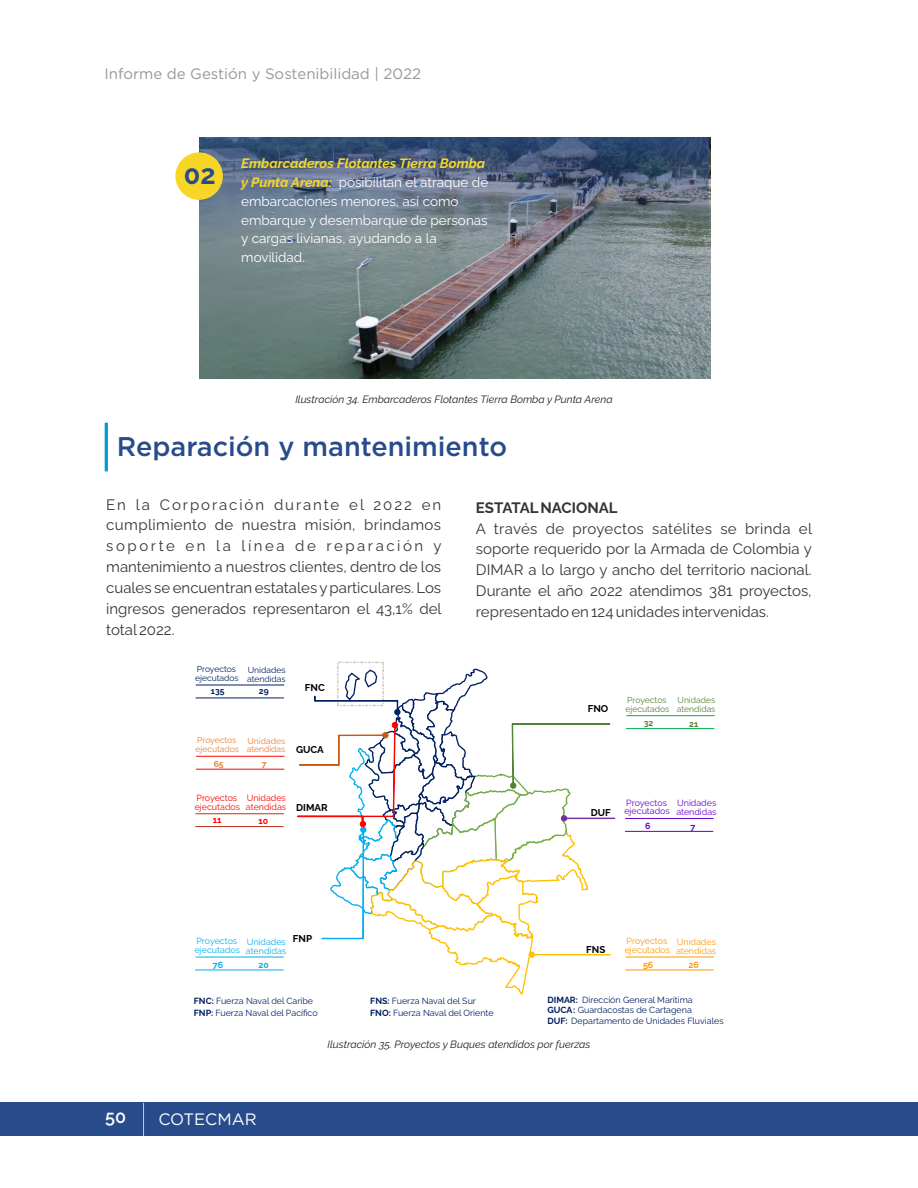
<style>
.page{position:relative;width:918px;height:1188px;background:#fff}
.page>*{position:absolute;margin:0;border:0;box-sizing:border-box;transform-origin:0 0}
.t1{font:500 27px "Gotham";color:#284b8c}
.t2{font:700 27px "Raleway";color:#284b8c}
.t3{font:600 18px "Raleway";color:#fefefe}
.t4{font:16.5px "Gotham";color:#fefefe}
.t5{font:15px/20.9px "Raleway";color:#373435;text-align:justify}
.t6{font:15px "Gotham";color:#96989a}
.t7{font:700 15px "Raleway";color:#373435}
.t8{font:13.5px/18.8px "Raleway";color:#fff}
.t9{font:italic 10.5px "Raleway";color:#201e1e}
.t10{font:700 9.9px "Raleway";color:#000}
.t11{font:8.85px/10.6px "Raleway";color:#002060}
.t12{font:8.85px/8.7px "Raleway";color:#f00}
.t13{font:8.85px/9px "Raleway";color:#00b0f0}
.t14{font:8.85px/8.7px "Raleway";color:#60c}
.t15{font:8.85px/9.3px "Raleway";color:#f90}
.t16{font:700 8.85px "Raleway";color:#f00}
.t17{font:700 8.85px "Raleway";color:#00b0f0}
.t18{font:700 8.85px "Raleway";color:#f90}
.t19{font:700 8.85px "Raleway";color:#60c}
.t20{font:8.55px/8.6px "Raleway";color:#ed7d31}
.t21{font:8.55px/9px "Raleway";color:#002060}
.t22{font:8.55px/9px "Raleway";color:#548235}
.t23{font:700 8.55px "Raleway";color:#002060}
.t24{font:700 8.55px "Raleway";color:#548235}
.t25{font:700 8.55px "Raleway";color:#ed7d31}
.s1{font-weight:700;font-style:italic;color:#f8d628}
.s2{font-weight:700}
</style>
<div class="page">
<img style="left:200px;top:137px;width:510px;height:242px">
<svg style="left:199px;top:137px;width:510px;height:144px;background:#667686"></svg>
<div style="left:175px;top:152px;width:48px;height:48px;background:#f8d628;border-radius:50%"></div>
<hr style="left:105px;top:423px;width:3px;height:48px;background:#0098da">
<hr style="left:195px;top:813px;width:89px;height:1px;background:#bf3317">
<hr style="left:195px;top:826px;width:89px;height:1px;background:#bf3317">
<hr style="left:196px;top:957px;width:88px;height:1px;background:#00b0f0">
<hr style="left:195px;top:970px;width:89px;height:1px;background:#00b0f0">
<hr style="left:196px;top:756px;width:89px;height:1px;background:#f00">
<hr style="left:196px;top:769px;width:88px;height:1px;background:#f00">
<hr style="left:196px;top:685px;width:88px;height:1px;background:#002060">
<hr style="left:196px;top:698px;width:88px;height:1px;background:#002060">
<hr style="left:626px;top:715px;width:89px;height:1px;background:#00b050">
<hr style="left:626px;top:728px;width:88px;height:1px;background:#00b050">
<hr style="left:625px;top:818px;width:89px;height:1px;background:#60c">
<hr style="left:625px;top:831px;width:88px;height:1px;background:#60c">
<hr style="left:626px;top:957px;width:88px;height:1px;background:#f90">
<hr style="left:625px;top:970px;width:89px;height:1px;background:#f90">
<svg style="left:297px;top:662px;width:318px;height:333px"></svg>
<div style="left:0;top:1103px;width:918px;height:33px;background:#284b8c"></div>
<hr style="left:143px;top:1103px;width:1px;height:33px;background:#f8d628">
<p class="t6" style="left:105px;top:67px;width:318px">Informe de Gestión y Sostenibilidad | 2022</p>
<h1 class="t2" style="left:184px;top:159px;width:33px">02</h1>
<p class="t8" style="left:241px;top:154px;width:248px"><span class="s1">Embarcaderos Flotantes Tierra Bomba y Punta Arena:</span> posibilitan el atraque de embarcaciones menores, así como embarque y desembarque de personas y cargas livianas, ayudando a la movilidad.</p>
<p class="t9" style="left:295px;top:393px;width:319px">Ilustración 34. Embarcaderos Flotantes Tierra Bomba y Punta Arena</p>
<h1 class="t1" style="left:117px;top:434px;width:392px">Reparación y mantenimiento</h1>
<p class="t5" style="left:106px;top:494px;width:337px">En la Corporación durante el 2022 en cumplimiento de nuestra misión, brindamos soporte en la línea de reparación y mantenimiento a nuestros clientes, dentro de los cuales se encuentran estatales y particulares. Los ingresos generados representaron el 43,1% del total 2022.</p>
<p class="t21" style="left:195px;top:665px;width:45px">Proyectos ejecutados</p>
<p class="t21" style="left:247px;top:665px;width:40px">Unidades atendidas</p>
<p class="t23" style="left:211px;top:686px;width:15px">135</p>
<p class="t23" style="left:259px;top:686px;width:11px">29</p>
<p class="t10" style="left:305px;top:682px;width:21px">FNC</p>
<p class="t20" style="left:195px;top:736px;width:45px">Proyectos ejecutados</p>
<p class="t20" style="left:247px;top:737px;width:40px">Unidades atendidas</p>
<p class="t25" style="left:262px;top:759px;width:6px">7</p>
<p class="t25" style="left:214px;top:759px;width:11px">65</p>
<p class="t12" style="left:195px;top:793px;width:47px">Proyectos ejecutados</p>
<p class="t12" style="left:246px;top:794px;width:42px">Unidades atendidas</p>
<p class="t16" style="left:213px;top:815px;width:10px">11</p>
<p class="t16" style="left:258px;top:815px;width:11px">10</p>
<p class="t10" style="left:296px;top:744px;width:29px">GUCA</p>
<p class="t10" style="left:296px;top:802px;width:33px">DIMAR</p>
<p class="t7" style="left:476px;top:499px;width:143px">ESTATAL NACIONAL</p>
<p class="t5" style="left:476px;top:518px;width:338px">A través de proyectos satélites se brinda el soporte requerido por la Armada de Colombia y DIMAR a lo largo y ancho del territorio nacional.<br>Durante el año 2022 atendimos 381 proyectos, representado en 124 unidades intervenidas.</p>
<p class="t10" style="left:588px;top:703px;width:22px">FNO</p>
<p class="t22" style="left:626px;top:695px;width:45px">Proyectos ejecutados</p>
<p class="t22" style="left:677px;top:696px;width:40px">Unidades atendidas</p>
<p class="t24" style="left:644px;top:718px;width:11px">32</p>
<p class="t24" style="left:689px;top:719px;width:11px">21</p>
<p class="t10" style="left:591px;top:807px;width:22px">DUF</p>
<p class="t14" style="left:624px;top:798px;width:47px">Proyectos ejecutados</p>
<p class="t14" style="left:676px;top:799px;width:42px">Unidades atendidas</p>
<p class="t19" style="left:645px;top:821px;width:7px">6</p>
<p class="t19" style="left:691px;top:821px;width:6px">7</p>
<p class="t10" style="left:293px;top:933px;width:21px">FNP</p>
<p class="t13" style="left:195px;top:937px;width:47px">Proyectos ejecutados</p>
<p class="t13" style="left:246px;top:937px;width:42px">Unidades atendidas</p>
<p class="t17" style="left:213px;top:959px;width:12px">76</p>
<p class="t17" style="left:258px;top:960px;width:12px">20</p>
<p class="t10" style="left:586px;top:943px;width:21px">FNS</p>
<p class="t15" style="left:625px;top:936px;width:47px">Proyectos ejecutados</p>
<p class="t15" style="left:676px;top:937px;width:42px">Unidades atendidas</p>
<p class="t18" style="left:643px;top:959px;width:12px">56</p>
<p class="t18" style="left:689px;top:960px;width:12px">26</p>
<p class="t11" style="left:194px;top:994px;width:125px;line-height:12.3px"><span class="s2">FNC:</span> Fuerza Naval del Caribe<br><span class="s2">FNP:</span> Fuerza Naval del Pacífico</p>
<p class="t11" style="left:370px;top:994px;width:125px;line-height:12.3px"><span class="s2">FNS:</span> Fuerza Naval del Sur<br><span class="s2">FNO:</span> Fuerza Naval del Oriente</p>
<p class="t11" style="left:547px;top:994px;width:178px"><span class="s2">DIMAR:</span> Dirección General Marítima<br><span class="s2">GUCA:</span> Guardacostas de Cartagena<br><span class="s2">DUF:</span> Departamento de Unidades Fluviales</p>
<p class="t3" style="left:105px;top:1107px;width:22px">50</p>
<p class="t4" style="left:158px;top:1112px;width:100px">COTECMAR</p>
<p class="t9" style="left:327px;top:1038px;width:265px">Ilustración 35. Proyectos y Buques atendidos por fuerzas</p>
</div>
